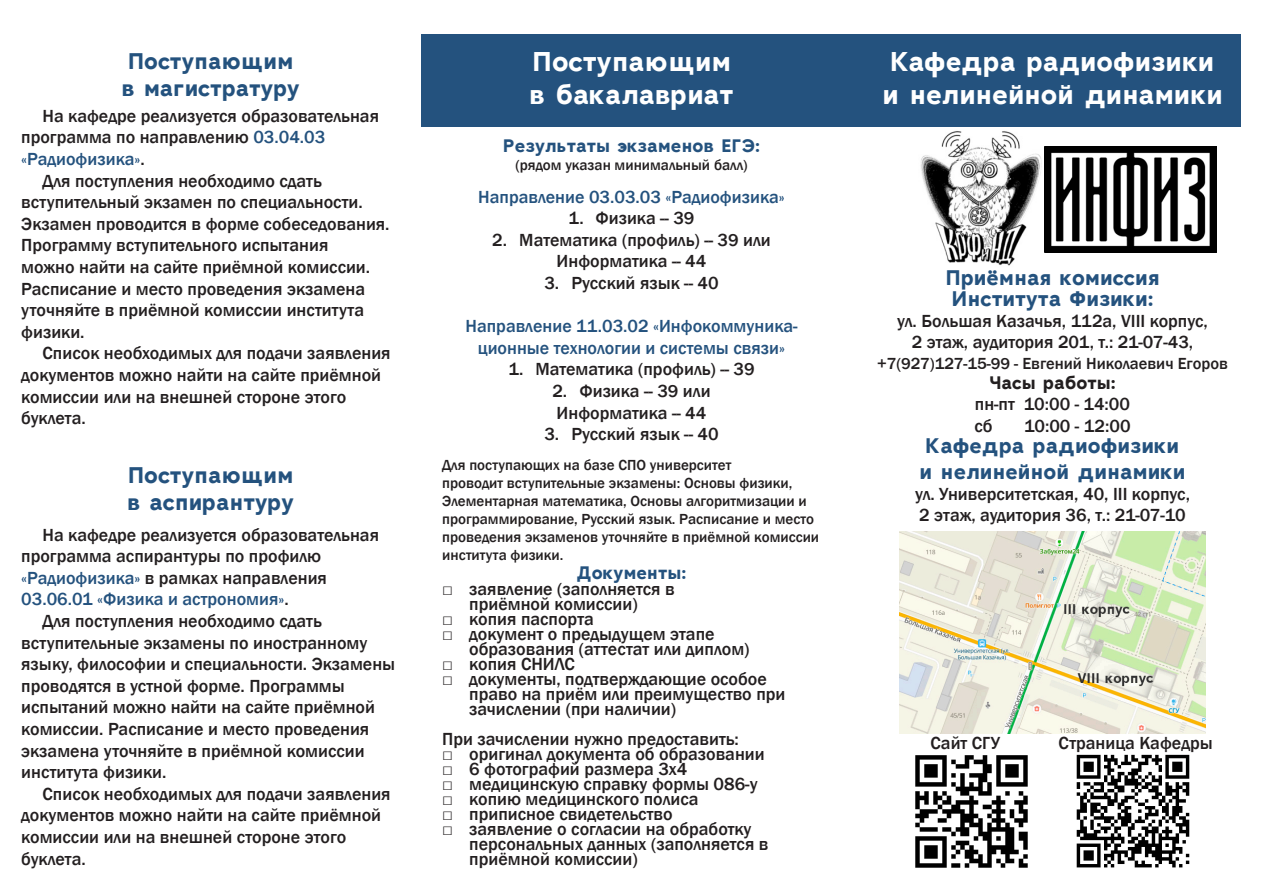
<style>
.page{position:relative;width:1263px;height:893px;background:#fff}
.page>*{position:absolute;margin:0;border:0;box-sizing:border-box;transform-origin:0 0}
.t1{font:700 27px "Chadwick Cyrillic Special";color:#fff}
.t2{font:700 22.5px "Chadwick Cyrillic Special";color:#24527e}
.t3{font:700 21px "Chadwick Cyrillic Special";color:#24527e}
.t4{font:500 18px/21.6px "Franklin Gothic";color:#231f20}
.t5{font:500 18px "Franklin Gothic";color:#24527e}
.t6{font:700 18px "Chadwick Cyrillic Special";color:#24527e}
.t7{font:700 18px "Chadwick Cyrillic Special";color:#231f20}
.t8{font:500 16.5px "Franklin Gothic";color:#231f20}
.t9{font:500 15px/18px "Franklin Gothic";color:#231f20}
.s1{color:#24527e}
</style>
<div class="page">
<div style="left:422px;top:35px;width:819px;height:92px;background:#24527e"></div>
<img style="left:920px;top:131px;width:122px;height:135px">
<img style="left:1044px;top:146px;width:173px;height:107px">
<img style="left:899px;top:531px;width:307px;height:202px">
<img style="left:915px;top:755px;width:113px;height:113px">
<img style="left:1076px;top:755px;width:114px;height:113px">
<p class="t2" style="left:128px;top:49px;width:167px">Поступающим</p>
<p class="t2" style="left:121px;top:76px;width:180px">в магистратуру</p>
<p class="t4" style="left:21px;top:105px;width:359px;text-indent:21px">На кафедре реализуется образовательная программа по направлению <span class="s1">03.04.03 «Радиофизика»</span>.</p>
<p class="t4" style="left:21px;top:170px;width:370px;text-indent:21px">Для поступления необходимо сдать вступительный экзамен по специальности.<br>Экзамен проводится в форме собеседования.<br>Программу вступительного испытания<br>можно найти на сайте приёмной комиссии.<br>Расписание и место проведения экзамена уточняйте в приёмной комиссии института физики.</p>
<p class="t4" style="left:21px;top:343px;width:371px;text-indent:21px">Список необходимых для подачи заявления документов можно найти на сайте приёмной комиссии или на внешней стороне этого буклета.</p>
<p class="t2" style="left:128px;top:462px;width:167px">Поступающим</p>
<p class="t2" style="left:127px;top:489px;width:168px">в аспирантуру</p>
<p class="t4" style="left:21px;top:524px;width:359px;text-indent:21px">На кафедре реализуется образовательная программа аспирантуры по профилю <span class="s1">«Радиофизика»</span> в рамках направления <span class="s1">03.06.01 «Физика и астрономия»</span>.</p>
<p class="t4" style="left:21px;top:610px;width:375px;text-indent:21px">Для поступления необходимо сдать вступительные экзамены по иностранному языку, философии и специальности. Экзамены проводятся в устной форме. Программы испытаний можно найти на сайте приёмной комиссии. Расписание и место проведения экзамена уточняйте в приёмной комиссии института физики.</p>
<p class="t4" style="left:21px;top:783px;width:371px;text-indent:21px">Список необходимых для подачи заявления документов можно найти на сайте приёмной комиссии или на внешней стороне этого буклета.</p>
<p class="t1" style="left:532px;top:47px;width:200px">Поступающим</p>
<p class="t1" style="left:529px;top:80px;width:206px">в бакалавриат</p>
<p class="t6" style="left:503px;top:136px;width:258px">Результаты экзаменов ЕГЭ:</p>
<p class="t9" style="left:515px;top:156px;width:234px">(рядом указан минимальный балл)</p>
<p class="t5" style="left:478px;top:185px;width:308px">Направление 03.03.03 «Радиофизика»</p>
<p class="t4" style="left:568px;top:208px;width:128px">1. Физика -- 39</p>
<p class="t4" style="left:492px;top:229px;width:280px">2. Математика (профиль) -- 39 или</p>
<p class="t4" style="left:557px;top:251px;width:151px">Информатика -- 44</p>
<p class="t4" style="left:544px;top:272px;width:176px">3. Русский язык -- 40</p>
<p class="t5" style="left:465px;top:315px;width:333px">Направление 11.03.02 «Инфокоммуника-</p>
<p class="t5" style="left:478px;top:337px;width:309px">ционные технологии и системы связи»</p>
<p class="t4" style="left:508px;top:359px;width:248px">1. Математика (профиль) -- 39</p>
<p class="t4" style="left:552px;top:380px;width:160px">2. Физика -- 39 или</p>
<p class="t4" style="left:557px;top:402px;width:151px">Информатика -- 44</p>
<p class="t4" style="left:544px;top:424px;width:176px">3. Русский язык -- 40</p>
<p class="t9" style="left:442px;top:456px;width:378px">Для поступающих на базе СПО университет<br>проводит вступительные экзамены: Основы физики, Элементарная математика, Основы алгоритмизации и программирование, Русский язык. Расписание и место проведения экзаменов уточняйте в приёмной комиссии института физики.</p>
<p class="t6" style="left:576px;top:562px;width:111px">Документы:</p>
<p class="t4" style="left:442px;top:582px;width:234px;line-height:15px;text-align:center">□ заявление (заполняется в приёмной комиссии)</p>
<p class="t4" style="left:442px;top:609px;width:153px">□ копия паспорта</p>
<p class="t4" style="left:469px;top:627px;width:282px;line-height:15px;text-indent:-27px">□ документ о предыдущем этапе образования (аттестат или диплом)</p>
<p class="t4" style="left:442px;top:654px;width:134px">□ копия СНИЛС</p>
<p class="t4" style="left:469px;top:672px;width:318px;line-height:15px;text-indent:-27px">□ документы, подтверждающие особое право на приём или преимущество при зачислении (при наличии)</p>
<p class="t4" style="left:442px;top:729px;width:298px">При зачислении нужно предоставить:</p>
<p class="t4" style="left:442px;top:744px;width:324px">□ оригинал документа об образовании</p>
<p class="t4" style="left:442px;top:759px;width:247px">□ 6 фотографий размера 3х4</p>
<p class="t4" style="left:442px;top:774px;width:317px">□ медицинскую справку формы 086-у</p>
<p class="t4" style="left:442px;top:789px;width:258px">□ копию медицинского полиса</p>
<p class="t4" style="left:442px;top:804px;width:232px">□ приписное свидетельство</p>
<p class="t4" style="left:469px;top:822px;width:301px;line-height:15px;text-indent:-27px">□ заявление о согласии на обработку персональных данных (заполняется в приёмной комиссии)</p>
<p class="t1" style="left:891px;top:47px;width:325px">Кафедра радиофизики</p>
<p class="t1" style="left:882px;top:80px;width:342px">и нелинейной динамики</p>
<p class="t3" style="left:945px;top:266px;width:215px">Приёмная комиссия</p>
<p class="t3" style="left:951px;top:287px;width:203px">Института Физики:</p>
<p class="t4" style="left:897px;top:311px;width:312px">ул. Большая Казачья, 112а, VIII корпус,</p>
<p class="t4" style="left:912px;top:332px;width:283px">2 этаж, аудитория 201, т.: 21-07-43,</p>
<p class="t8" style="left:877px;top:354px;width:352px">+7(927)127-15-99 - Евгений Николаевич Егоров</p>
<p class="t7" style="left:989px;top:373px;width:128px">Часы работы:</p>
<p class="t4" style="left:975px;top:394px;width:157px">пн-пт 10:00 - 14:00</p>
<p class="t4" style="left:974px;top:415px;width:20px">сб</p>
<p class="t4" style="left:1024px;top:415px;width:108px">10:00 - 12:00</p>
<p class="t3" style="left:926px;top:434px;width:255px">Кафедра радиофизики</p>
<p class="t3" style="left:919px;top:460px;width:267px">и нелинейной динамики</p>
<p class="t4" style="left:915px;top:483px;width:276px">ул. Университетская, 40, III корпус,</p>
<p class="t4" style="left:919px;top:504px;width:268px">2 этаж, аудитория 36, т.: 21-07-10</p>
<p class="t4" style="left:930px;top:733px;width:71px">Сайт СГУ</p>
<p class="t4" style="left:1058px;top:733px;width:156px">Страница Кафедры</p>
</div>
